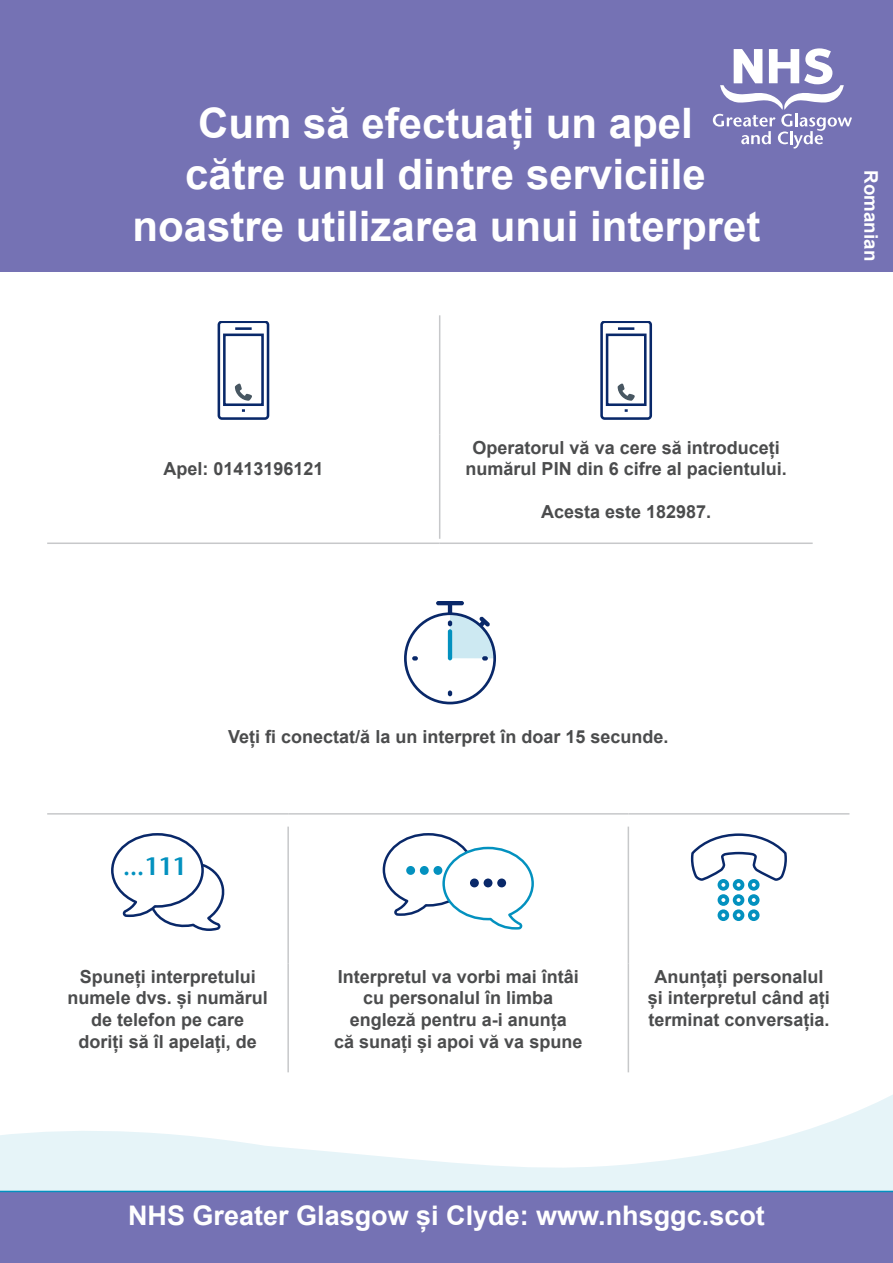
<style>
.page{position:relative;width:893px;height:1263px;background:#fff}
.page>*{position:absolute;margin:0;border:0;box-sizing:border-box;transform-origin:0 0}
.t1{font:700 42px/51px "Arial";color:#fff;text-align:center}
.t2{font:700 27px "Arial";color:#fff}
.t3{font:600 24.6px "Stone Sans";color:#0391bf}
.t4{font:700 18.75px "Arial";color:#fff}
.t5{font:700 18px/21.6px "Arial";color:#4b4c4d;text-align:center}
</style>
<div class="page">
<svg style="left:0;top:917px;width:893px;height:274px"></svg>
<div style="left:0;top:0;width:893px;height:272px;background:#7572b4"></div>
<hr style="left:439px;top:315px;width:1px;height:119px;background:#c7c8ca">
<hr style="left:439px;top:434px;width:1px;height:105px;background:#c7c8ca">
<hr style="left:47px;top:542px;width:393px;height:2px;background:#c7c8ca">
<hr style="left:440px;top:542px;width:373px;height:2px;background:#c7c8ca">
<div style="left:218px;top:321px;width:51px;height:99px;border:3px solid #092869;border-radius:3px"></div>
<div style="left:223px;top:334px;width:41px;height:72px;border:3px solid #092869"></div>
<hr style="left:235px;top:327px;width:17px;height:3px;background:#092869">
<svg style="left:235px;top:384px;width:17px;height:17px"></svg>
<div style="left:600px;top:321px;width:52px;height:99px;border:3px solid #092869;border-radius:3px"></div>
<div style="left:606px;top:334px;width:41px;height:72px;border:3px solid #092869"></div>
<hr style="left:618px;top:327px;width:16px;height:3px;background:#092869">
<svg style="left:618px;top:384px;width:17px;height:17px"></svg>
<hr style="left:287px;top:827px;width:2px;height:137px;background:#c7c8ca">
<hr style="left:628px;top:827px;width:1px;height:137px;background:#c7c8ca">
<hr style="left:287px;top:964px;width:2px;height:108px;background:#c7c8ca">
<hr style="left:628px;top:964px;width:1px;height:108px;background:#c7c8ca">
<hr style="left:47px;top:813px;width:241px;height:2px;background:#c7c8ca">
<hr style="left:288px;top:813px;width:340px;height:2px;background:#c7c8ca">
<hr style="left:628px;top:813px;width:221px;height:2px;background:#c7c8ca">
<div style="left:404px;top:612px;width:92px;height:92px;border:3px solid #092869;border-radius:50%"></div>
<svg style="left:448px;top:690px;width:4px;height:6px"></svg>
<svg style="left:412px;top:656px;width:6px;height:4px"></svg>
<hr style="left:436px;top:601px;width:28px;height:4px;background:#092869;border-radius:2px">
<svg style="left:448px;top:602px;width:47px;height:58px"></svg>
<svg style="left:111px;top:833px;width:114px;height:97px"></svg>
<svg style="left:382px;top:833px;width:152px;height:97px"></svg>
<div style="left:497px;top:878px;width:9px;height:9px;background:#092869;border-radius:50%"></div>
<div style="left:484px;top:878px;width:8px;height:9px;background:#092869;border-radius:50%"></div>
<div style="left:470px;top:878px;width:9px;height:9px;background:#092869;border-radius:50%"></div>
<svg style="left:690px;top:833px;width:98px;height:88px"></svg>
<div style="left:0;top:1191px;width:893px;height:72px;background:#7572b4"></div>
<svg style="left:713px;top:48px;width:139px;height:101px"></svg>
<p class="t1" style="left:133px;top:99px;width:629px">Cum să efectuați un apel<br>către unul dintre serviciile noastre utilizarea unui interpret</p>
<p class="t5" style="left:163px;top:458px;width:162px">Apel: 01413196121</p>
<p class="t5" style="left:466px;top:437px;width:323px">Operatorul vă va cere să introduceți numărul PIN din 6 cifre al pacientului.</p>
<p class="t5" style="left:541px;top:501px;width:172px">Acesta este 182987.</p>
<p class="t4" style="left:884px;top:170px;width:92px;rotate:90deg">Romanian</p>
<h3 class="t3" style="left:123px;top:852px;width:65px">...111</h3>
<p class="t5" style="left:228px;top:726px;width:442px">Veți fi conectat/ă la un interpret în doar 15 secunde.</p>
<p class="t5" style="left:68px;top:966px;width:202px">Spuneți interpretului numele dvs. și numărul de telefon pe care doriți să îl apelați, de</p>
<p class="t5" style="left:338px;top:966px;width:243px">Interpretul va vorbi mai întâi</p>
<p class="t5" style="left:350px;top:987px;width:219px">cu personalul în limba engleză pentru a-i anunța</p>
<p class="t5" style="left:334px;top:1031px;width:250px">că sunați și apoi vă va spune</p>
<p class="t5" style="left:648px;top:966px;width:184px">Anunțați personalul și interpretul când ați terminat conversația.</p>
<p class="t2" style="left:128px;top:1196px;width:638px">NHS Greater Glasgow și Clyde: www.nhsggc.scot</p>
</div>
